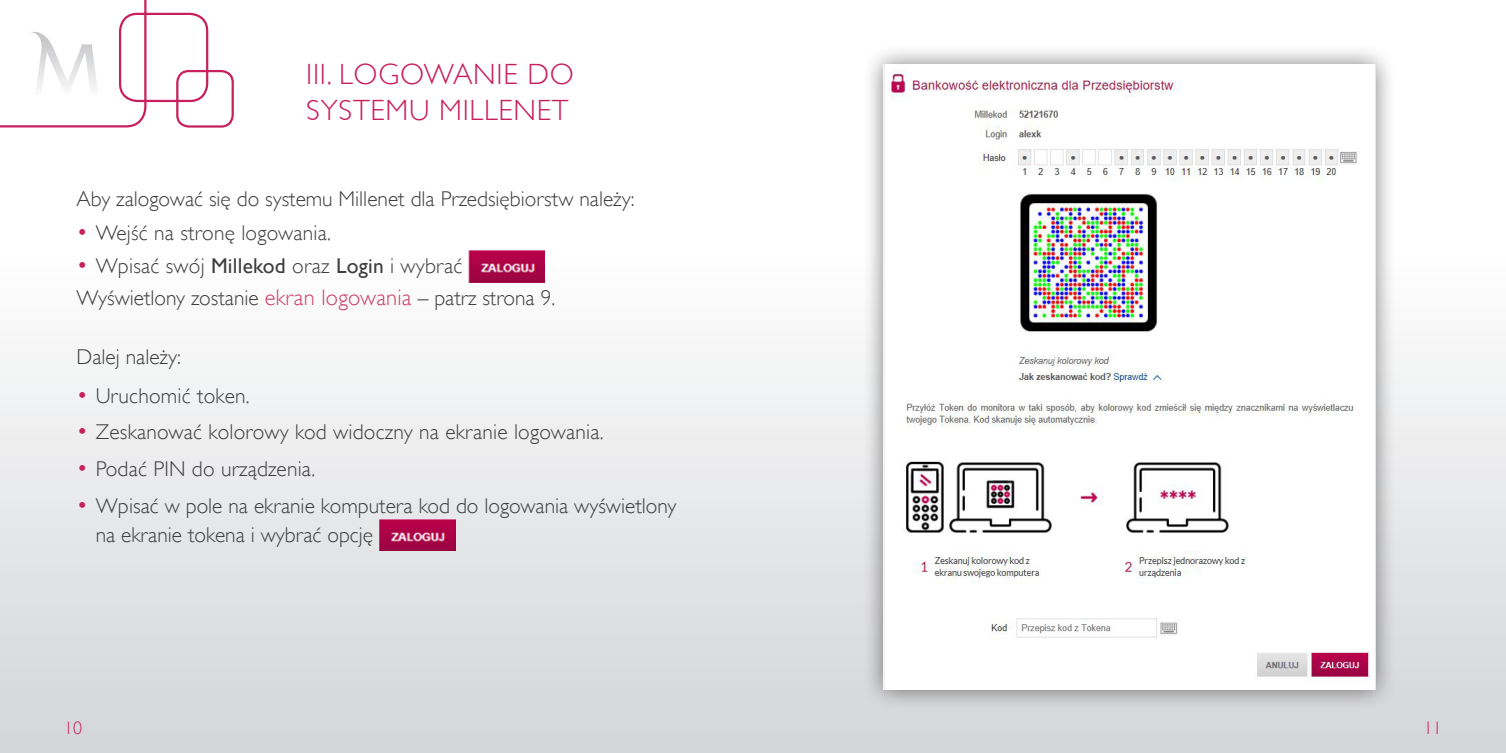
<style>
.page{position:relative;width:1506px;height:753px;background:#fff}
.page>*{position:absolute;margin:0;border:0;box-sizing:border-box;transform-origin:0 0}
.t1{font:300 29.25px/36px "Gill Sans";letter-spacing:.025em;color:#c8205d}
.tekst{font:300 21.38px/29.2px "Gill Sans";color:#3e3e3f}
.t2{font:300 18px "Gill Sans";color:#c8205d}
.s1{font-size:23.4px;color:#c8205d}
.s2{font-weight:400}
.s3{font-size:22.5px;color:#cc3f67}
</style>
<div class="page">
<div style="left:0;top:0;width:1505px;height:753px;background:linear-gradient(to bottom,#fff,#d8d9db)"></div>
<img style="left:468px;top:250px;width:76px;height:32px">
<img style="left:379px;top:519px;width:76px;height:32px">
<div style="left:119px;top:13px;width:89px;height:89px;border:2px solid #c8205d;border-radius:17px"></div>
<div style="left:176px;top:70px;width:58px;height:58px;border:2px solid #c8205d;border-radius:11px"></div>
<svg style="left:0;top:0;width:146px;height:127px"></svg>
<div style="left:862px;top:43px;width:534px;height:667px;background:#231f20;opacity:.6"></div>
<img style="left:883px;top:65px;width:492px;height:624px">
<p class="t1" style="left:306px;top:57px;width:269px">III. LOGOWANIE DO<br>SYSTEMU MILLENET</p>
<p class="tekst" style="left:77px;top:184px;width:559px">Aby zalogować się do systemu Millenet dla Przedsiębiorstw należy:</p>
<p class="tekst" style="left:77px;top:218px;width:256px"><span class="s1">•</span> Wejść na stronę logowania.</p>
<p class="tekst" style="left:77px;top:251px;width:387px"><span class="s1">•</span> Wpisać swój <span class="s2">Millekod</span> oraz <span class="s2">Login</span> i wybrać</p>
<p class="tekst" style="left:77px;top:284px;width:480px">Wyświetlony zostanie <span class="s3">ekran logowania</span> – patrz strona 9.</p>
<p class="tekst" style="left:77px;top:342px;width:106px">Dalej należy:</p>
<p class="tekst" style="left:77px;top:381px;width:175px"><span class="s1">•</span> Uruchomić token.</p>
<p class="tekst" style="left:77px;top:417px;width:528px"><span class="s1">•</span> Zeskanować kolorowy kod widoczny na ekranie logowania.</p>
<p class="tekst" style="left:77px;top:454px;width:240px"><span class="s1">•</span> Podać PIN do urządzenia.</p>
<p class="tekst" style="left:96px;top:491px;width:582px;text-indent:-19px"><span class="s1">•</span> Wpisać w pole na ekranie komputera kod do logowania wyświetlony na ekranie tokena i wybrać opcję</p>
<p class="t2" style="left:64px;top:717px;width:19px">10</p>
<p class="t2" style="left:1423px;top:717px;width:19px">11</p>
</div>
